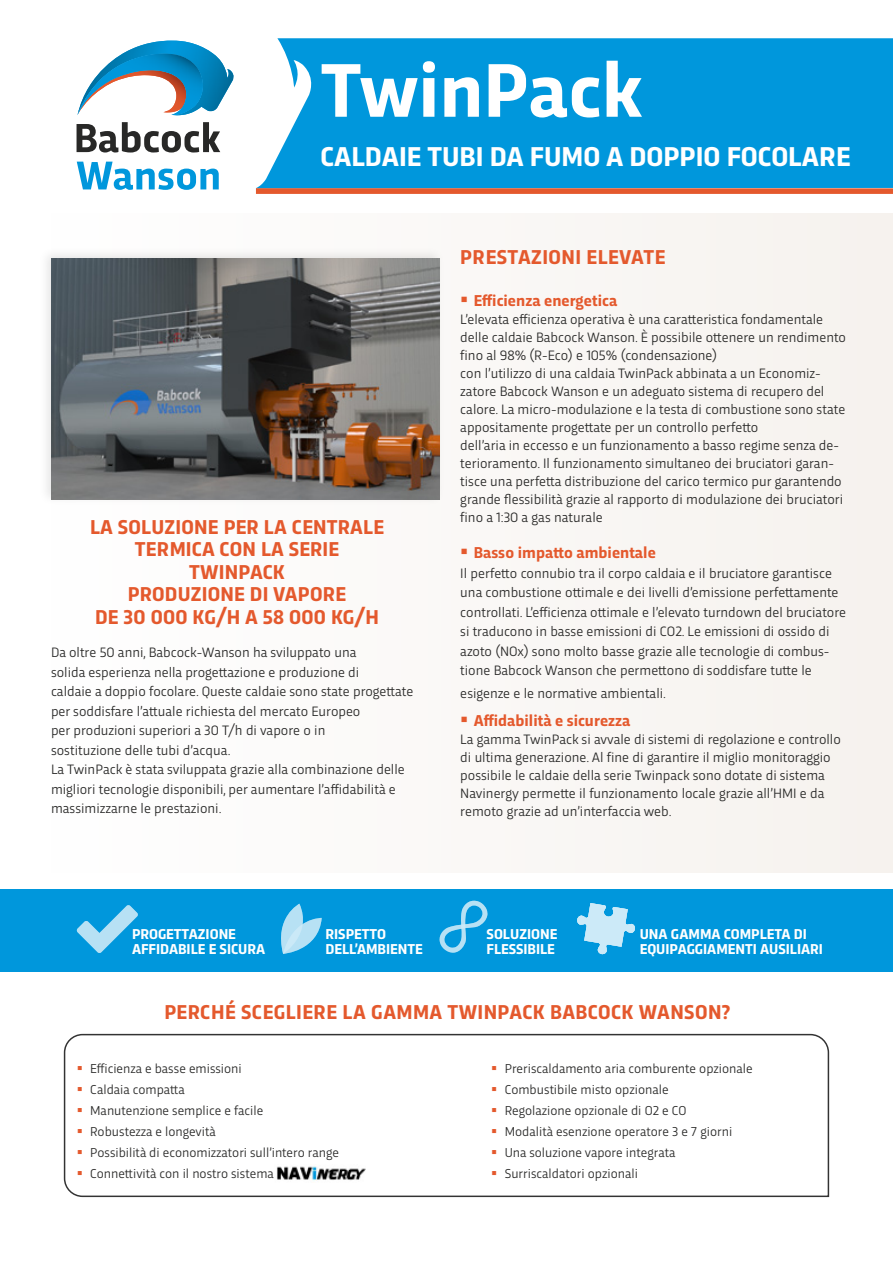
<style>
.page{position:relative;width:893px;height:1263px;background:#fff}
.page>*{position:absolute;margin:0;border:0;box-sizing:border-box;transform-origin:0 0}
.t1{font:700 79.5px "Trasandina";color:#fff}
.t2{font:700 28.5px "Trasandina";color:#fff}
.t3{font:700 21px/22.5px "Trasandina";letter-spacing:.01em;color:#e4592d;text-align:center}
.t4{font:700 16.5px "Trasandina";color:#e4592d}
.t5{font:700 15px/15px "Trasandina";color:#fff}
.t6{font:14.25px/18px "Trasandina";color:#282827}
.t7{font:13.5px/21px "Trasandina";color:#282827}
</style>
<div class="page">
<div style="left:51px;top:214px;width:842px;height:659px;background:#f9f7f5"></div>
<div style="left:256px;top:188px;width:637px;height:6px;background:#e4592d"></div>
<svg style="left:77px;top:162px;width:142px;height:28px"></svg>
<svg style="left:77px;top:41px;width:156px;height:112px"></svg>
<img style="left:77px;top:54px;width:126px;height:61px">
<div style="left:256px;top:38px;width:637px;height:150px;background:#0097dc"></div>
<div style="left:39px;top:246px;width:407px;height:261px;background:#000;opacity:.1"></div>
<img style="left:51px;top:259px;width:388px;height:241px">
<svg style="left:63px;top:1033px;width:767px;height:165px"></svg>
<div style="left:0;top:889px;width:893px;height:83px;background:#0097dc"></div>
<img style="left:274px;top:1164px;width:92px;height:18px">
<svg style="left:77px;top:905px;width:61px;height:48px"></svg>
<svg style="left:281px;top:904px;width:41px;height:50px"></svg>
<svg style="left:440px;top:901px;width:47px;height:52px"></svg>
<svg style="left:577px;top:903px;width:58px;height:51px"></svg>
<svg style="left:78px;top:1066px;width:4px;height:4px"></svg>
<svg style="left:78px;top:1087px;width:4px;height:4px"></svg>
<svg style="left:78px;top:1108px;width:4px;height:4px"></svg>
<svg style="left:78px;top:1129px;width:4px;height:4px"></svg>
<svg style="left:78px;top:1150px;width:4px;height:4px"></svg>
<svg style="left:78px;top:1171px;width:4px;height:4px"></svg>
<svg style="left:492px;top:1066px;width:4px;height:4px"></svg>
<svg style="left:492px;top:1087px;width:4px;height:4px"></svg>
<svg style="left:492px;top:1108px;width:4px;height:4px"></svg>
<svg style="left:492px;top:1129px;width:4px;height:4px"></svg>
<svg style="left:492px;top:1150px;width:4px;height:4px"></svg>
<svg style="left:492px;top:1171px;width:4px;height:4px"></svg>
<h1 class="t1" style="left:321px;top:31px;width:324px">TwinPack</h1>
<h2 class="t2" style="left:321px;top:136px;width:532px">CALDAIE TUBI DA FUMO A DOPPIO FOCOLARE</h2>
<h3 class="t3" style="left:90px;top:514px;width:295px">LA SOLUZIONE PER LA CENTRALE<br>TERMICA CON LA SERIE<br>TWINPACK<br>PRODUZIONE DI VAPORE<br>DE 30 000 KG/H A 58 000 KG/H</h3>
<p class="t6" style="left:51px;top:641px;width:364px;line-height:19.5px">Da oltre 50 anni, Babcock-Wanson ha sviluppato una<br>solida esperienza nella progettazione e produzione di<br>caldaie a doppio focolare. Queste caldaie sono state progettate per soddisfare l’attuale richiesta del mercato Europeo<br>per produzioni superiori a 30 T/h di vapore o in<br>sostituzione delle tubi d’acqua.<br>La TwinPack è stata sviluppata grazie alla combinazione delle migliori tecnologie disponibili, per aumentare l’affidabilità e massimizzarne le prestazioni.</p>
<h3 class="t3" style="left:460px;top:244px;width:207px">PRESTAZIONI ELEVATE</h3>
<p class="t4" style="left:474px;top:288px;width:145px">Efficienza energetica</p>
<p class="t6" style="left:460px;top:309px;width:387px">L’elevata efficienza operativa è una caratteristica fondamentale delle caldaie Babcock Wanson. È possibile ottenere un rendimento fino al 98% (R-Eco) e 105% (condensazione)<br>con l’utilizzo di una caldaia TwinPack abbinata a un Economiz&shy;zatore Babcock Wanson e un adeguato sistema di recupero del calore. La micro-modulazione e la testa di combustione sono state appositamente progettate per un controllo perfetto<br>dell’aria in eccesso e un funzionamento a basso regime senza de&shy;terioramento. Il funzionamento simultaneo dei bruciatori garan&shy;tisce una perfetta distribuzione del carico termico pur garantendo grande flessibilità grazie al rapporto di modulazione dei bruciatori fino a 1:30 a gas naturale</p>
<p class="t4" style="left:474px;top:540px;width:184px">Basso impatto ambientale</p>
<p class="t6" style="left:460px;top:562px;width:387px;line-height:19.5px">Il perfetto connubio tra il corpo caldaia e il bruciatore garantisce una combustione ottimale e dei livelli d’emissione perfettamente controllati. L’efficienza ottimale e l’elevato turndown del bruciatore si traducono in basse emissioni di CO2. Le emissioni di ossido di azoto (NOx) sono molto basse grazie alle tecnologie di combus&shy;tione Babcock Wanson che permettono di soddisfare tutte le</p>
<p class="t6" style="left:460px;top:683px;width:207px">esigenze e le normative ambientali.</p>
<p class="t4" style="left:474px;top:708px;width:158px">Affidabilità e sicurezza</p>
<p class="t6" style="left:460px;top:729px;width:382px">La gamma TwinPack si avvale di sistemi di regolazione e controllo di ultima generazione. Al fine di garantire il miglio monitoraggio possibile le caldaie della serie Twinpack sono dotate di sistema Navinergy permette il funzionamento locale grazie all’HMI e da remoto grazie ad un’interfaccia web.</p>
<p class="t5" style="left:132px;top:925px;width:135px">PROGETTAZIONE<br>AFFIDABILE E SICURA</p>
<p class="t5" style="left:326px;top:925px;width:99px">RISPETTO<br>DELL’AMBIENTE</p>
<p class="t5" style="left:487px;top:925px;width:72px">SOLUZIONE<br>FLESSIBILE</p>
<p class="t5" style="left:640px;top:925px;width:185px">UNA GAMMA COMPLETA DI<br>EQUIPAGGIAMENTI AUSILIARI</p>
<h3 class="t3" style="left:164px;top:999px;width:567px">PERCHÉ SCEGLIERE LA GAMMA TWINPACK BABCOCK WANSON?</h3>
<p class="t7" style="left:90px;top:1057px;width:250px">Efficienza e basse emissioni<br>Caldaia compatta<br>Manutenzione semplice e facile<br>Robustezza e longevità<br>Possibilità di economizzatori sull’intero range<br>Connettività con il nostro sistema</p>
<p class="t7" style="left:505px;top:1057px;width:249px">Preriscaldamento aria comburente opzionale Combustibile misto opzionale<br>Regolazione opzionale di O2 e CO<br>Modalità esenzione operatore 3 e 7 giorni Una soluzione vapore integrata Surriscaldatori opzionali</p>
</div>
